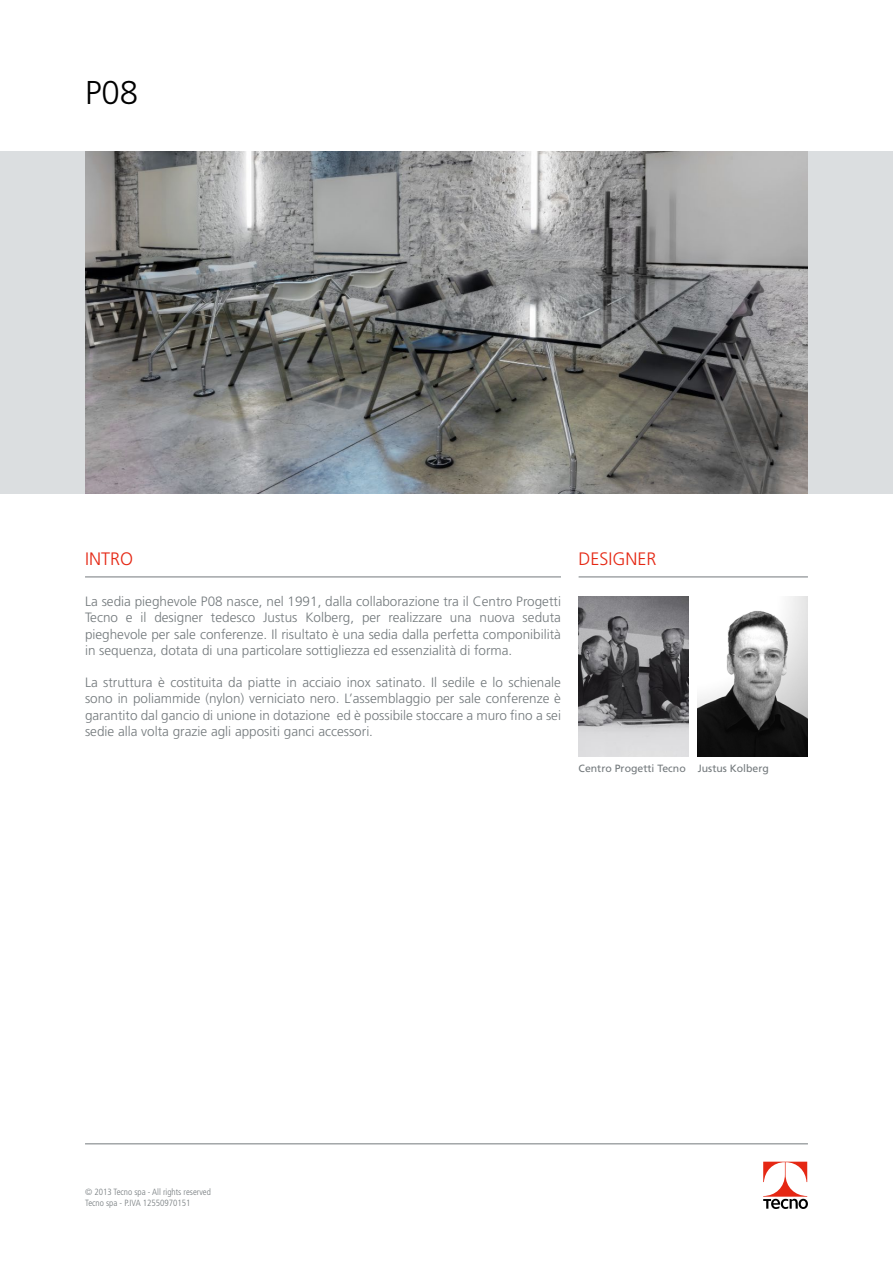
<style>
.page{position:relative;width:893px;height:1263px;background:#fff}
.page>*{position:absolute;margin:0;border:0;box-sizing:border-box;transform-origin:0 0}
.t1{font:300 33px "Frutiger LT";color:#000}
.t2{font:300 18px "Frutiger LT";color:#e52713}
.t3{font:300 13.5px/16.2px "Frutiger LT";color:#73797c;text-align:justify}
.t4{font:10.5px "Frutiger LT";color:#73797c}
.t5{font:300 condensed 9px/10.8px "Frutiger LT";color:#73797c}
</style>
<div class="page">
<div style="left:0;top:151px;width:893px;height:343px;background:#dbdee0"></div>
<img style="left:85px;top:151px;width:723px;height:343px">
<img style="left:698px;top:596px;width:110px;height:161px">
<img style="left:579px;top:596px;width:110px;height:161px">
<svg style="left:763px;top:1162px;width:45px;height:47px"></svg>
<hr style="left:579px;top:577px;width:229px;height:1px;background:#73797c">
<hr style="left:85px;top:577px;width:476px;height:1px;background:#73797c">
<hr style="left:85px;top:1143px;width:723px;height:1px;background:#73797c">
<h1 class="t1" style="left:85px;top:74px;width:55px">P08</h1>
<h2 class="t2" style="left:85px;top:549px;width:50px">INTRO</h2>
<h2 class="t2" style="left:579px;top:549px;width:80px">DESIGNER</h2>
<p class="t3" style="left:85px;top:594px;width:477px">La sedia pieghevole P08 nasce, nel 1991, dalla collaborazione tra il Centro Progetti Tecno e il designer tedesco Justus Kolberg, per realizzare una nuova seduta pieghevole per sale conferenze. Il risultato è una sedia dalla perfetta componibilità in sequenza, dotata di una particolare sottigliezza ed essenzialità di forma.</p>
<p class="t3" style="left:85px;top:675px;width:477px">La struttura è costituita da piatte in acciaio inox satinato. Il sedile e lo schienale sono in poliammide (nylon) verniciato nero. L’assemblaggio per sale conferenze è garantito dal gancio di unione in dotazione ed è possibile stoccare a muro fino a sei sedie alla volta grazie agli appositi ganci accessori.</p>
<p class="t4" style="left:579px;top:762px;width:192px">Centro Progetti Tecno Justus Kolberg</p>
<p class="t5" style="left:85px;top:1187px;width:127px">© 2013 Tecno spa - All rights reserved<br>Tecno spa - P.IVA 12550970151</p>
</div>
